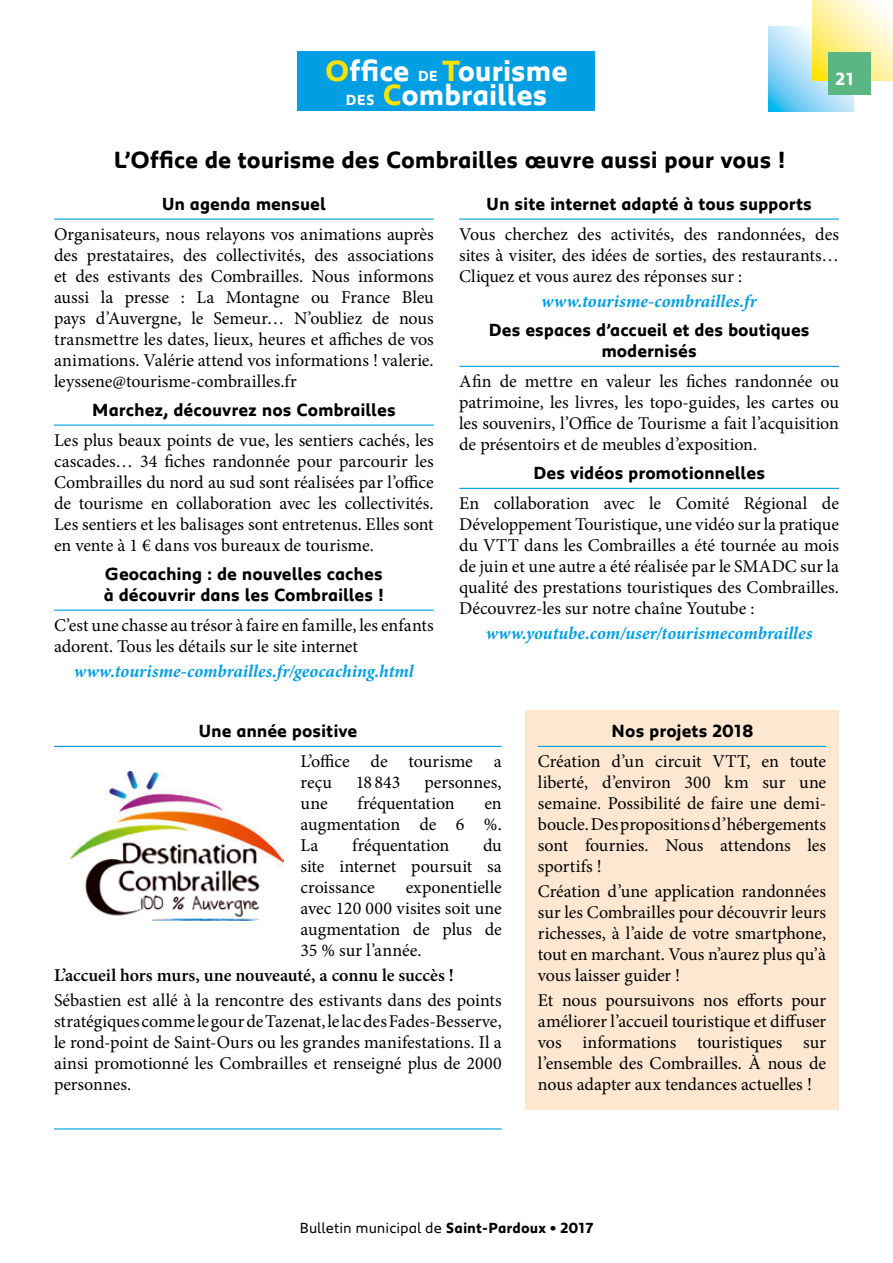
<style>
.page{position:relative;width:893px;height:1263px;background:#fff}
.page>*{position:absolute;margin:0;border:0;box-sizing:border-box;transform-origin:0 0}
.t1{font:700 30px/24px "Peugeot";letter-spacing:-.01em;color:#fff;text-align:center}
.t2{font:700 24px "Peugeot";letter-spacing:-.005em;color:#000}
.t3{font:18px/21px "Minion Pro";letter-spacing:-.005em;color:#000;text-align:justify}
.t4{font:700 18px/21px "Peugeot";letter-spacing:-.005em;color:#000}
.t5{font:italic 700 18px "Minion Pro";color:#009ee3}
.t6{font:600 18px "Minion Pro";letter-spacing:-.005em;color:#000}
.t7{font:700 18px "Peugeot";color:#fff}
.t8{font:15px "Peugeot";color:#000}
.s1{color:#ffe200}
.s2{font-size:15px}
.s3{font-weight:700}
</style>
<div class="page">
<div style="left:298px;top:52px;width:297px;height:59px;background:#009ee3"></div>
<hr style="left:54px;top:218px;width:380px;height:2px;background:#009ee3">
<hr style="left:54px;top:425px;width:380px;height:1px;background:#009ee3">
<hr style="left:54px;top:610px;width:380px;height:1px;background:#009ee3">
<hr style="left:459px;top:218px;width:380px;height:2px;background:#009ee3">
<hr style="left:459px;top:366px;width:380px;height:1px;background:#009ee3">
<hr style="left:459px;top:488px;width:380px;height:1px;background:#009ee3">
<img style="left:71px;top:772px;width:213px;height:148px">
<hr style="left:54px;top:746px;width:448px;height:1px;background:#009ee3">
<hr style="left:54px;top:1128px;width:448px;height:1px;background:#009ee3">
<div style="left:525px;top:710px;width:314px;height:400px;background:#fde7d1"></div>
<hr style="left:538px;top:746px;width:288px;height:1px;background:#009ee3">
<svg style="left:769px;top:27px;width:85px;height:85px;background:#a0dbf7"></svg>
<svg style="left:812px;top:0;width:81px;height:81px;background:#fff2a8"></svg>
<div style="left:828px;top:52px;width:43px;height:43px;background:#5ab784"></div>
<h1 class="t1" style="left:325px;top:58px;width:244px"><span class="s1">O</span>ffice <span class="s2">DE</span> <span class="s1">T</span>ourisme<br><span class="s2">DES</span> <span class="s1">C</span>ombrailles</h1>
<h2 class="t2" style="left:114px;top:143px;width:674px">L’Office de tourisme des Combrailles œuvre aussi pour vous !</h2>
<p class="t7" style="left:835px;top:67px;width:21px">21</p>
<p class="t4" style="left:162px;top:193px;width:166px">Un agenda mensuel</p>
<p class="t3" style="left:54px;top:223px;width:381px">Organisateurs, nous relayons vos animations auprès des prestataires, des collectivités, des associations et des estivants des Combrailles. Nous informons aussi la presse : La Montagne ou France Bleu pays d’Auvergne, le Semeur… N’oubliez de nous transmettre les dates, lieux, heures et affiches de vos animations. Valérie attend vos informations ! valerie. leyssene@tourisme-combrailles.fr</p>
<p class="t4" style="left:92px;top:399px;width:305px">Marchez, découvrez nos Combrailles</p>
<p class="t3" style="left:54px;top:429px;width:381px">Les plus beaux points de vue, les sentiers cachés, les cascades… 34 fiches randonnée pour parcourir les Combrailles du nord au sud sont réalisées par l’office de tourisme en collaboration avec les collectivités.<br>Les sentiers et les balisages sont entretenus. Elles sont en vente à 1 € dans vos bureaux de tourisme.</p>
<p class="t4" style="left:104px;top:563px;width:282px">Geocaching : de nouvelles caches à découvrir dans les Combrailles !</p>
<p class="t3" style="left:54px;top:614px;width:381px">C’est une chasse au trésor à faire en famille, les enfants adorent. Tous les détails sur le site internet</p>
<p class="t5" style="left:74px;top:658px;width:341px">www.tourisme-combrailles.fr/geocaching.html</p>
<p class="t4" style="left:486px;top:193px;width:327px">Un site internet adapté à tous supports</p>
<p class="t3" style="left:459px;top:223px;width:381px">Vous cherchez des activités, des randonnées, des sites à visiter, des idées de sorties, des restaurants… Cliquez et vous aurez des réponses sur :</p>
<p class="t5" style="left:541px;top:288px;width:217px">www.tourisme-combrailles.fr</p>
<p class="t4" style="left:488px;top:319px;width:323px;text-align:center">Des espaces d’accueil et des boutiques modernisés</p>
<p class="t3" style="left:459px;top:371px;width:381px">Afin de mettre en valeur les fiches randonnée ou patrimoine, les livres, les topo-guides, les cartes ou les souvenirs, l’Office de Tourisme a fait l’acquisition de présentoirs et de meubles d’exposition.</p>
<p class="t4" style="left:533px;top:462px;width:233px">Des vidéos promotionnelles</p>
<p class="t3" style="left:459px;top:493px;width:381px">En collaboration avec le Comité Régional de Développement Touristique, une vidéo sur la pratique du VTT dans les Combrailles a été tournée au mois de juin et une autre a été réalisée par le SMADC sur la qualité des prestations touristiques des Combrailles.<br>Découvrez-les sur notre chaîne Youtube :</p>
<p class="t5" style="left:486px;top:620px;width:328px">www.youtube.com/user/tourismecombrailles</p>
<p class="t4" style="left:198px;top:720px;width:160px">Une année positive</p>
<p class="t3" style="left:301px;top:751px;width:203px">L’office de tourisme a reçu</p>
<p class="t3" style="left:356px;top:772px;width:46px">18 843</p>
<p class="t3" style="left:424px;top:772px;width:79px">personnes,</p>
<p class="t3" style="left:301px;top:793px;width:29px">une</p>
<p class="t3" style="left:357px;top:793px;width:99px">fréquentation</p>
<p class="t3" style="left:301px;top:793px;width:203px;text-indent:184px">en augmentation de 6 %.<br>La</p>
<p class="t3" style="left:301px;top:835px;width:203px;text-indent:182px">du site internet poursuit sa croissance</p>
<p class="t3" style="left:352px;top:835px;width:99px">fréquentation</p>
<p class="t3" style="left:301px;top:877px;width:203px;text-indent:105px">exponentielle avec 120 000 visites soit une augmentation de plus de 35 % sur l’année.</p>
<p class="t6" style="left:54px;top:963px;width:401px">L’accueil hors murs, une nouveauté, a connu le succès !</p>
<p class="t3" style="left:54px;top:990px;width:449px">Sébastien est allé à la rencontre des estivants dans des points stratégiques comme le gour de Tazenat, le lac des Fades-Besserve, le rond-point de Saint-Ours ou les grandes manifestations. Il a ainsi promotionné les Combrailles et renseigné plus de 2000 personnes.</p>
<p class="t4" style="left:611px;top:720px;width:143px">Nos projets 2018</p>
<p class="t3" style="left:538px;top:751px;width:290px">Création d’un circuit VTT, en toute liberté, d’environ 300 km sur une semaine. Possibilité de faire une demi&shy;boucle. Des propositions d’hébergements sont fournies. Nous attendons les sportifs !</p>
<p class="t3" style="left:538px;top:881px;width:290px">Création d’une application randonnées sur les Combrailles pour découvrir leurs richesses, à l’aide de votre smartphone, tout en marchant. Vous n’aurez plus qu’à vous laisser guider !</p>
<p class="t3" style="left:538px;top:990px;width:290px">Et nous poursuivons nos efforts pour améliorer l’accueil touristique et diffuser vos informations touristiques sur l’ensemble des Combrailles. À nous de nous adapter aux tendances actuelles !</p>
<p class="t8" style="left:299px;top:1217px;width:296px">Bulletin municipal de <span class="s3">Saint-Pardoux • 2017</span></p>
</div>
